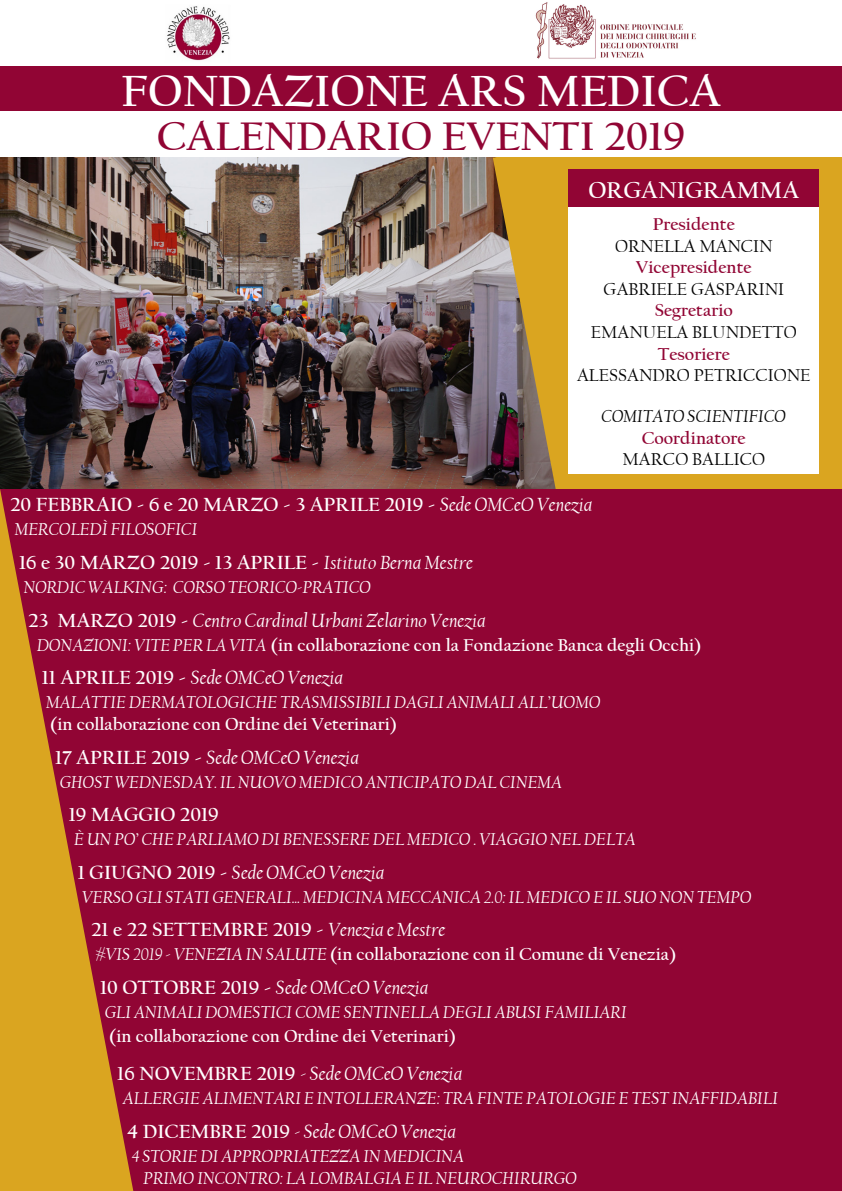
<style>
.page{position:relative;width:842px;height:1191px;background:#fff}
.page>*{position:absolute;margin:0;border:0;box-sizing:border-box;transform-origin:0 0}
.t1{font:700 45.8px "Californian FB";color:#fff}
.t2{font:700 41.8px "Californian FB";color:#910534}
.t3{font:700 24px "Californian FB";color:#fff}
.t4{font:italic 20px "Californian FB";color:#fff}
.t5{font:700 20px "Californian FB";color:#fff}
.t6{font:italic 18px "Californian FB";color:#fff}
.t7{font:700 18px "Californian FB";color:#fff}
.t8{font:18px "Californian FB";color:#000}
.t9{font:700 18px "Californian FB";color:#910534}
.t10{font:italic 18px "Californian FB";color:#000}
.s1{font-weight:400;font-style:italic}
.s2{font-weight:700;font-style:normal}
</style>
<div class="page">
<img style="left:0;top:157px;width:493px;height:332px">
<svg style="left:493px;top:157px;width:349px;height:332px;background:#bf9233"></svg>
<div style="left:0;top:489px;width:842px;height:702px;background:#910534"></div>
<div style="left:0;top:67px;width:842px;height:44px;background:#910534"></div>
<div style="left:568px;top:169px;width:251px;height:39px;background:#910534"></div>
<img style="left:167px;top:6px;width:63px;height:55px">
<img style="left:535px;top:2px;width:161px;height:57px">
<svg style="left:0;top:489px;width:133px;height:702px"></svg>
<div style="left:568px;top:208px;width:251px;height:266px;background:#fff"></div>
<p class="t1" style="left:121px;top:65px;width:601px">FONDAZIONE ARS MEDICA</p>
<p class="t2" style="left:157px;top:113px;width:530px">CALENDARIO EVENTI 2019</p>
<p class="t3" style="left:588px;top:176px;width:212px">ORGANIGRAMMA</p>
<p class="t9" style="left:653px;top:214px;width:84px">Presidente</p>
<p class="t8" style="left:615px;top:236px;width:159px">ORNELLA MANCIN</p>
<p class="t9" style="left:636px;top:257px;width:117px">Vicepresidente</p>
<p class="t8" style="left:603px;top:279px;width:182px">GABRIELE GASPARINI</p>
<p class="t9" style="left:655px;top:300px;width:80px">Segretario</p>
<p class="t8" style="left:591px;top:322px;width:207px">EMANUELA BLUNDETTO</p>
<p class="t9" style="left:658px;top:343px;width:74px">Tesoriere</p>
<p class="t8" style="left:577px;top:365px;width:235px">ALESSANDRO PETRICCIONE</p>
<p class="t10" style="left:602px;top:406px;width:186px">COMITATO SCIENTIFICO</p>
<p class="t9" style="left:642px;top:427px;width:105px">Coordinatore</p>
<p class="t8" style="left:623px;top:449px;width:144px">MARCO BALLICO</p>
<p class="t5" style="left:10px;top:493px;width:584px">20 FEBBRAIO - 6 e 20 MARZO - 3 APRILE 2019 - <span class="s1">Sede OMCeO Venezia</span></p>
<p class="t6" style="left:15px;top:519px;width:184px">MERCOLEDÌ FILOSOFICI</p>
<p class="t5" style="left:19px;top:551px;width:455px">16 e 30 MARZO 2019 - 13 APRILE - <span class="s1">Istituto Berna Mestre</span></p>
<p class="t6" style="left:24px;top:577px;width:349px">NORDIC WALKING: CORSO TEORICO-PRATICO</p>
<p class="t4" style="left:28px;top:609px;width:459px"><span class="s2">23 MARZO 2019 -</span> Centro Cardinal Urbani Zelarino Venezia</p>
<p class="t7" style="left:37px;top:634px;width:666px"><span class="s1">DONAZIONI: VITE PER LA VITA</span> (in collaborazione con la Fondazione Banca degli Occhi)</p>
<p class="t4" style="left:42px;top:666px;width:303px"><span class="s2">11 APRILE 2019 -</span> Sede OMCeO Venezia</p>
<p class="t6" style="left:46px;top:692px;width:556px">MALATTIE DERMATOLOGICHE TRASMISSIBILI DAGLI ANIMALI ALL’UOMO</p>
<p class="t7" style="left:50px;top:714px;width:348px">(in collaborazione con Ordine dei Veterinari)</p>
<p class="t4" style="left:55px;top:746px;width:305px"><span class="s2">17 APRILE 2019 -</span> Sede OMCeO Venezia</p>
<p class="t6" style="left:60px;top:771px;width:504px">GHOST WEDNESDAY. IL NUOVO MEDICO ANTICIPATO DAL CINEMA</p>
<p class="t5" style="left:69px;top:803px;width:152px">19 MAGGIO 2019</p>
<p class="t6" style="left:74px;top:829px;width:563px">È UN PO’ CHE PARLIAMO DI BENESSERE DEL MEDICO . VIAGGIO NEL DELTA</p>
<p class="t4" style="left:78px;top:861px;width:308px"><span class="s2">1 GIUGNO 2019 -</span> Sede OMCeO Venezia</p>
<p class="t6" style="left:82px;top:887px;width:671px">VERSO GLI STATI GENERALI... MEDICINA MECCANICA 2.0: IL MEDICO E IL SUO NON TEMPO</p>
<p class="t5" style="left:91px;top:918px;width:356px">21 e 22 SETTEMBRE 2019 - <span class="s1">Venezia e Mestre</span></p>
<p class="t7" style="left:96px;top:944px;width:582px"><span class="s1">#VIS 2019 - VENEZIA IN SALUTE</span> (in collaborazione con il Comune di Venezia)</p>
<p class="t4" style="left:100px;top:976px;width:330px"><span class="s2">10 OTTOBRE 2019 -</span> Sede OMCeO Venezia</p>
<p class="t6" style="left:105px;top:1002px;width:524px">GLI ANIMALI DOMESTICI COME SENTINELLA DEGLI ABUSI FAMILIARI</p>
<p class="t7" style="left:109px;top:1026px;width:348px">(in collaborazione con Ordine dei Veterinari)</p>
<p class="t4" style="left:117px;top:1062px;width:346px"><span class="s2">16 NOVEMBRE 2019</span> - Sede OMCeO Venezia</p>
<p class="t6" style="left:123px;top:1088px;width:657px">ALLERGIE ALIMENTARI E INTOLLERANZE: TRA FINTE PATOLOGIE E TEST INAFFIDABILI</p>
<p class="t4" style="left:127px;top:1120px;width:331px"><span class="s2">4 DICEMBRE 2019</span> - Sede OMCeO Venezia</p>
<p class="t6" style="left:132px;top:1146px;width:334px">4 STORIE DI APPROPRIATEZZA IN MEDICINA</p>
<p class="t6" style="left:144px;top:1167px;width:435px">PRIMO INCONTRO: LA LOMBALGIA E IL NEUROCHIRURGO</p>
</div>
